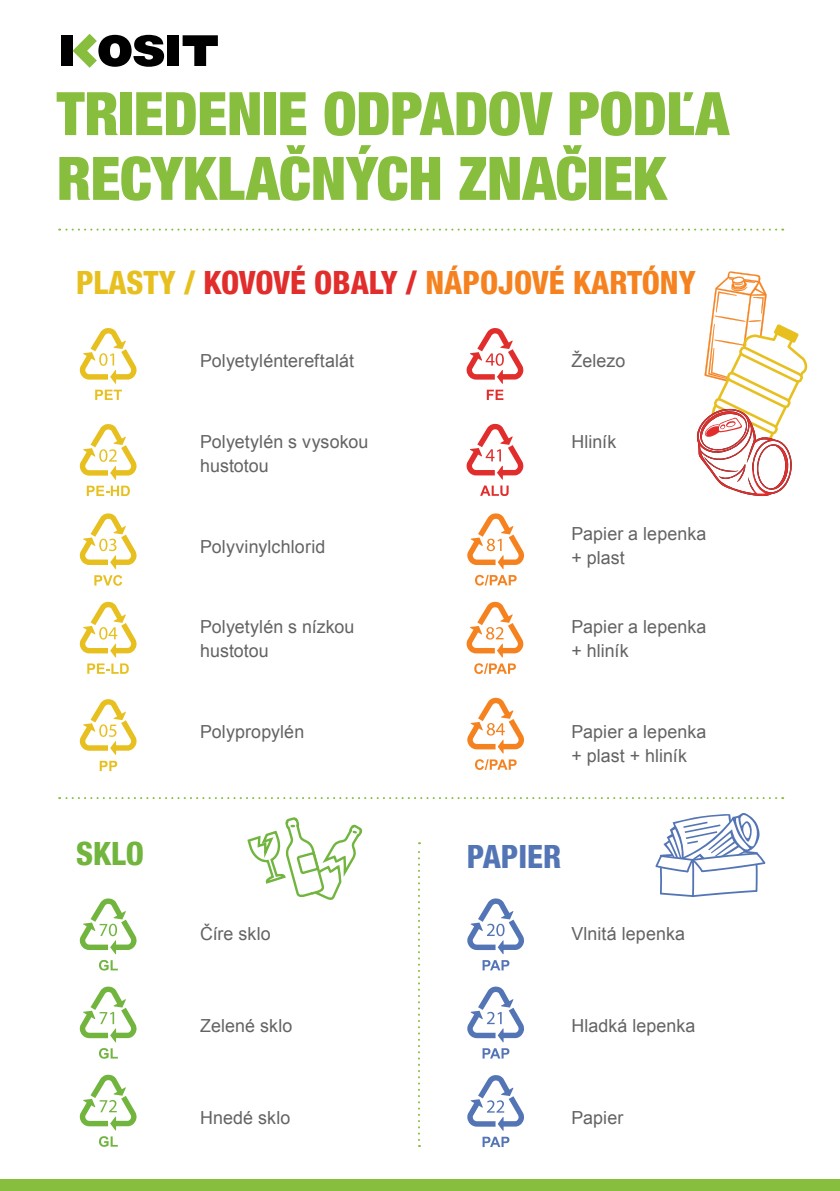
<style>
.page{position:relative;width:840px;height:1191px;background:#fff}
.page>*{position:absolute;margin:0;border:0;box-sizing:border-box;transform-origin:0 0}
.t1{font:900 condensed 60px/64.8px "Helvetica Neue LT Com";letter-spacing:-.005em;color:#88be3e}
.t2{font:800 condensed 32px "Helvetica Neue LT Com";color:#f5821f}
.t3{font:800 condensed 32px "Helvetica Neue LT Com";color:#5475b5}
.t4{font:800 condensed 32px "Helvetica Neue LT Com";color:#71b53f}
.t5{font:18px/24px "Arial";letter-spacing:.005em;color:#636363}
.s1{color:#e7c01f}
.s2{color:#e12d2c}
</style>
<div class="page">
<div style="left:167px;top:36px;width:12px;height:30px;background:#000"></div>
<div style="left:61px;top:36px;width:11px;height:30px;background:#000"></div>
<svg style="left:182px;top:35px;width:36px;height:31px"></svg>
<svg style="left:72px;top:34px;width:92px;height:34px"></svg>
<svg style="left:59px;top:797px;width:712px;height:2px"></svg>
<svg style="left:59px;top:229px;width:712px;height:2px"></svg>
<svg style="left:418px;top:842px;width:2px;height:305px"></svg>
<svg style="left:247px;top:817px;width:116px;height:83px"></svg>
<svg style="left:79px;top:328px;width:57px;height:56px"></svg>
<svg style="left:95px;top:390px;width:27px;height:10px"></svg>
<svg style="left:79px;top:424px;width:57px;height:56px"></svg>
<svg style="left:87px;top:486px;width:43px;height:10px"></svg>
<svg style="left:94px;top:575px;width:28px;height:11px"></svg>
<svg style="left:79px;top:513px;width:57px;height:56px"></svg>
<svg style="left:79px;top:601px;width:57px;height:56px"></svg>
<svg style="left:87px;top:663px;width:42px;height:11px"></svg>
<svg style="left:79px;top:699px;width:57px;height:56px"></svg>
<svg style="left:100px;top:761px;width:17px;height:10px"></svg>
<svg style="left:466px;top:328px;width:57px;height:56px"></svg>
<svg style="left:486px;top:390px;width:17px;height:10px"></svg>
<svg style="left:466px;top:423px;width:57px;height:56px"></svg>
<svg style="left:480px;top:485px;width:28px;height:11px"></svg>
<svg style="left:467px;top:513px;width:57px;height:56px"></svg>
<svg style="left:475px;top:575px;width:41px;height:10px"></svg>
<svg style="left:467px;top:697px;width:57px;height:56px"></svg>
<svg style="left:475px;top:759px;width:41px;height:11px"></svg>
<svg style="left:79px;top:898px;width:57px;height:56px"></svg>
<svg style="left:99px;top:960px;width:19px;height:10px"></svg>
<svg style="left:79px;top:986px;width:57px;height:56px"></svg>
<svg style="left:99px;top:1048px;width:19px;height:10px"></svg>
<svg style="left:79px;top:1074px;width:57px;height:56px"></svg>
<svg style="left:99px;top:1136px;width:19px;height:10px"></svg>
<svg style="left:467px;top:898px;width:57px;height:56px"></svg>
<svg style="left:482px;top:960px;width:27px;height:10px"></svg>
<svg style="left:467px;top:986px;width:57px;height:56px"></svg>
<svg style="left:482px;top:1048px;width:27px;height:10px"></svg>
<svg style="left:467px;top:1075px;width:57px;height:55px"></svg>
<svg style="left:482px;top:1136px;width:27px;height:11px"></svg>
<div style="left:0;top:1179px;width:839px;height:12px;background:#88be3e"></div>
<svg style="left:466px;top:601px;width:57px;height:56px"></svg>
<svg style="left:474px;top:663px;width:41px;height:11px"></svg>
<svg style="left:696px;top:271px;width:110px;height:225px"></svg>
<svg style="left:655px;top:813px;width:110px;height:84px"></svg>
<h1 class="t1" style="left:57px;top:81px;width:673px">TRIEDENIE ODPADOV PODĽA<br>RECYKLAČNÝCH ZNAČIEK</h1>
<h2 class="t2" style="left:76px;top:263px;width:621px"><span class="s1">PLASTY /</span> <span class="s2">KOVOVÉ OBALY /</span> NÁPOJOVÉ KARTÓNY</h2>
<p class="t5" style="left:200px;top:349px;width:155px">Polyetyléntereftalát</p>
<p class="t5" style="left:571px;top:349px;width:55px">Železo</p>
<p class="t5" style="left:200px;top:430px;width:170px">Polyetylén s vysokou hustotou</p>
<p class="t5" style="left:571px;top:430px;width:46px">Hliník</p>
<p class="t5" style="left:200px;top:534px;width:127px">Polyvinylchlorid</p>
<p class="t5" style="left:571px;top:522px;width:136px">Papier a lepenka + plast</p>
<p class="t5" style="left:200px;top:615px;width:156px">Polyetylén s nízkou hustotou</p>
<p class="t5" style="left:571px;top:615px;width:136px">Papier a lepenka + hliník</p>
<p class="t5" style="left:200px;top:720px;width:106px">Polypropylén</p>
<p class="t5" style="left:571px;top:720px;width:136px">Papier a lepenka + plast + hliník</p>
<h2 class="t4" style="left:76px;top:834px;width:70px">SKLO</h2>
<h2 class="t3" style="left:466px;top:836px;width:96px">PAPIER</h2>
<p class="t5" style="left:200px;top:922px;width:72px">Číre sklo</p>
<p class="t5" style="left:571px;top:922px;width:115px">Vlnitá lepenka</p>
<p class="t5" style="left:200px;top:1014px;width:94px">Zelené sklo</p>
<p class="t5" style="left:200px;top:1106px;width:92px">Hnedé sklo</p>
<p class="t5" style="left:571px;top:1014px;width:126px">Hladká lepenka</p>
<p class="t5" style="left:571px;top:1106px;width:53px">Papier</p>
</div>
